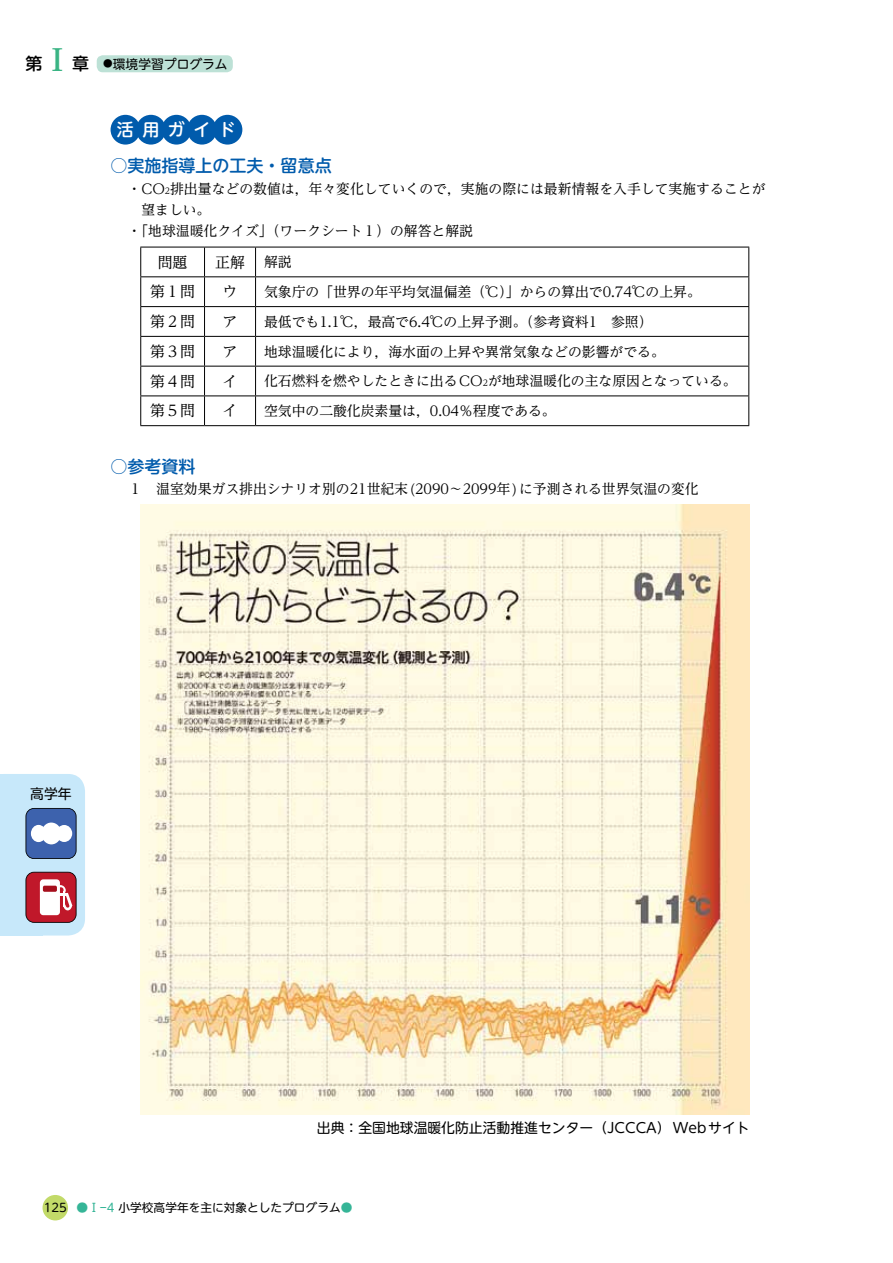
<style>
.page{position:relative;width:893px;height:1263px;background:#fff}
.page>*{position:absolute;margin:0;border:0;box-sizing:border-box;transform-origin:0 0}
.t1{font:500 16.95px "UD Shin M Go Pro";color:#005bac}
.t2{font:500 16.95px "UD Shin M Go Pro";letter-spacing:.5em;color:#fff}
.t3{font:14.85px "UD Reimin Pro";color:#000}
.t4{font:13.8px "UD Reimin Pro";color:#000}
.t5{font:13.8px "UD Shin M Go Pro";color:#000}
.t6{font:12.75px "UD Shin M Go Pro";color:#000}
.t7{font:11.7px "UD Shin M Go Pro";color:#000}
.s1{font-weight:500;font-size:16.95px}
.s2{font-family:"UD Reimin Pro";font-weight:700;font-size:29.7px;color:#3ab484}
.s3{font-size:9.6px}
.s4{font-size:8.55px}
.s5{color:#35b597}
</style>
<div class="page">
<div style="left:43px;top:1195px;width:25px;height:25px;background:#c2da69;border-radius:50%"></div>
<div style="left:97px;top:55px;width:136px;height:17px;background:#bde1d6;border-radius:6px"></div>
<svg style="left:0;top:774px;width:85px;height:161px;background:#b6bbd2"></svg>
<div style="left:111px;top:115px;width:29px;height:30px;background:#005bac;border-radius:50%"></div>
<div style="left:136px;top:115px;width:30px;height:30px;background:#005bac;border-radius:50%"></div>
<div style="left:162px;top:115px;width:29px;height:30px;background:#005bac;border-radius:50%"></div>
<div style="left:187px;top:115px;width:30px;height:30px;background:#005bac;border-radius:50%"></div>
<div style="left:213px;top:115px;width:29px;height:30px;background:#005bac;border-radius:50%"></div>
<hr style="left:140px;top:276px;width:65px;height:1px;background:#000">
<hr style="left:205px;top:276px;width:51px;height:1px;background:#000">
<hr style="left:256px;top:276px;width:493px;height:1px;background:#000">
<hr style="left:140px;top:306px;width:65px;height:1px;background:#000">
<hr style="left:205px;top:306px;width:51px;height:1px;background:#000">
<hr style="left:256px;top:306px;width:493px;height:1px;background:#000">
<hr style="left:140px;top:336px;width:65px;height:1px;background:#000">
<hr style="left:205px;top:336px;width:51px;height:1px;background:#000">
<hr style="left:256px;top:336px;width:493px;height:1px;background:#000">
<hr style="left:140px;top:366px;width:65px;height:1px;background:#000">
<hr style="left:205px;top:366px;width:51px;height:1px;background:#000">
<hr style="left:256px;top:366px;width:493px;height:1px;background:#000">
<hr style="left:140px;top:395px;width:65px;height:1px;background:#000">
<hr style="left:205px;top:395px;width:51px;height:1px;background:#000">
<svg style="left:204px;top:248px;width:1px;height:177px"></svg>
<hr style="left:256px;top:395px;width:493px;height:1px;background:#000">
<hr style="left:140px;top:425px;width:65px;height:1px;background:#000">
<hr style="left:205px;top:425px;width:51px;height:1px;background:#000">
<hr style="left:256px;top:425px;width:493px;height:1px;background:#000">
<hr style="left:140px;top:247px;width:65px;height:1px;background:#000">
<hr style="left:205px;top:247px;width:51px;height:1px;background:#000">
<hr style="left:256px;top:247px;width:493px;height:1px;background:#000">
<svg style="left:140px;top:247px;width:1px;height:178px"></svg>
<svg style="left:255px;top:247px;width:1px;height:178px"></svg>
<svg style="left:748px;top:247px;width:1px;height:178px"></svg>
<img style="left:140px;top:505px;width:610px;height:609px">
<p class="t6" style="left:26px;top:53px;width:204px"><span class="s1">第</span><span class="s2">Ⅰ</span><span class="s1">章</span> <span class="s3">●</span>環境学習プログラム</p>
<p class="t2" style="left:117px;top:116px;width:121px">活用ガイド</p>
<p class="t1" style="left:111px;top:152px;width:223px">○実施指導上の工夫・留意点</p>
<p class="t4" style="left:128px;top:177px;width:639px">・CO<span class="s4">2</span>排出量などの数値は，年々変化していくので，実施の際には最新情報を入手して実施することが</p>
<p class="t4" style="left:141px;top:198px;width:71px">望ましい。</p>
<p class="t4" style="left:128px;top:220px;width:347px">・「地球温暖化クイズ」（ワークシート１）の解答と解説</p>
<p class="t3" style="left:158px;top:250px;width:31px">問題</p>
<p class="t3" style="left:215px;top:250px;width:31px">正解</p>
<p class="t4" style="left:264px;top:251px;width:29px">解説</p>
<p class="t3" style="left:150px;top:280px;width:46px">第１問</p>
<p class="t3" style="left:223px;top:280px;width:16px">ウ</p>
<p class="t4" style="left:264px;top:280px;width:452px">気象庁の「世界の年平均気温偏差（℃）」からの算出で0.74℃の上昇。　</p>
<p class="t3" style="left:150px;top:309px;width:46px">第２問</p>
<p class="t3" style="left:223px;top:309px;width:16px">ア</p>
<p class="t4" style="left:264px;top:310px;width:390px">最低でも1.1℃，最高で6.4℃の上昇予測。（参考資料1　参照）</p>
<p class="t3" style="left:150px;top:339px;width:46px">第３問</p>
<p class="t3" style="left:223px;top:339px;width:16px">ア</p>
<p class="t4" style="left:264px;top:340px;width:402px">地球温暖化により，海水面の上昇や異常気象などの影響がでる。</p>
<p class="t3" style="left:150px;top:369px;width:46px">第４問</p>
<p class="t3" style="left:223px;top:369px;width:16px">イ</p>
<p class="t4" style="left:264px;top:370px;width:474px">化石燃料を燃やしたときに出るCO<span class="s4">2</span>が地球温暖化の主な原因となっている。</p>
<p class="t3" style="left:150px;top:399px;width:46px">第５問</p>
<p class="t3" style="left:223px;top:399px;width:16px">イ</p>
<p class="t4" style="left:264px;top:400px;width:293px">空気中の二酸化炭素量は，0.04％程度である。</p>
<p class="t1" style="left:111px;top:453px;width:87px">○参考資料</p>
<p class="t4" style="left:129px;top:478px;width:572px">１　温室効果ガス排出シナリオ別の21世紀末(2090～2099年)に予測される世界気温の変化</p>
<p class="t5" style="left:30px;top:782px;width:43px">高学年</p>
<p class="t5" style="left:317px;top:1116px;width:434px">出典：全国地球温暖化防止活動推進センター（JCCCA） Webサイト</p>
<p class="t7" style="left:44px;top:1198px;width:25px">125</p>
<p class="t7" style="left:77px;top:1198px;width:277px"><span class="s5">●Ⅰー4</span> 小学校高学年を主に対象としたプログラム<span class="s5">●</span></p>
</div>
